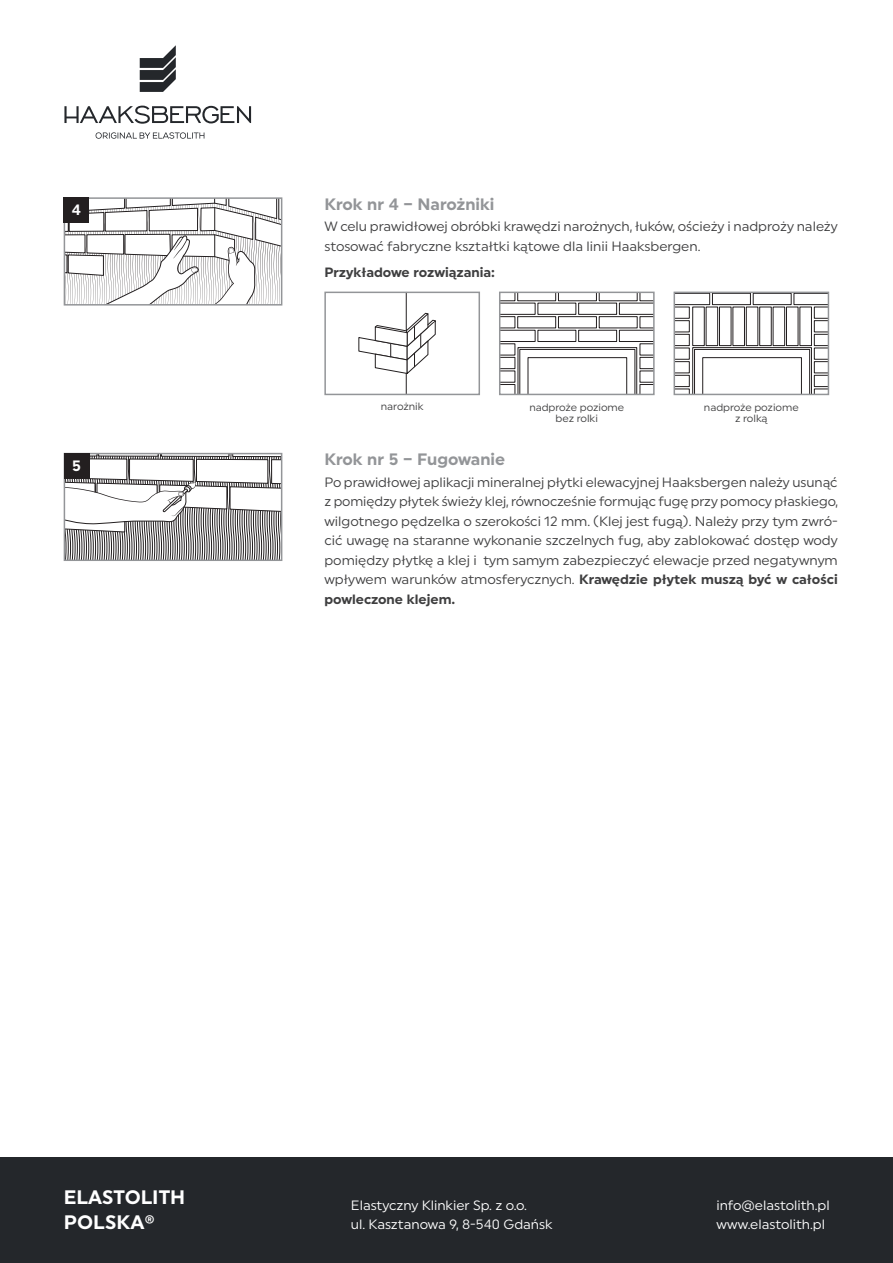
<style>
.page{position:relative;width:893px;height:1263px;background:#fff}
.page>*{position:absolute;margin:0;border:0;box-sizing:border-box;transform-origin:0 0}
.t1{font:700 19.5px/24.9px "Uniform";color:#fff}
.t2{font:700 16.5px "Uniform";color:#939598}
.t3{font:700 15px "Uniform";color:#fff}
.p2{font:13.5px/19.5px "Uniform";color:#3e3e3f;text-align:justify}
.t4{font:13.5px/18.6px "Uniform";color:#fff}
.p2-2{font:700 13.5px "Uniform";color:#3e3e3f}
.p2-3{font:10.5px/10.5px "Uniform";color:#3e3e3f;text-align:center}
.s1{font-weight:700}
</style>
<div class="page">
<div style="left:0;top:1157px;width:893px;height:106px;background:#24272b"></div>
<svg style="left:64px;top:45px;width:187px;height:94px"></svg>
<svg style="left:67px;top:456px;width:212px;height:102px"></svg>
<div style="left:64px;top:453px;width:218px;height:108px;border:2px solid #939598"></div>
<div style="left:64px;top:453px;width:25px;height:25px;background:#231f20"></div>
<svg style="left:67px;top:200px;width:212px;height:103px"></svg>
<div style="left:64px;top:197px;width:218px;height:109px;border:2px solid #939598"></div>
<div style="left:64px;top:197px;width:25px;height:26px;background:#231f20"></div>
<svg style="left:358px;top:295px;width:78px;height:97px"></svg>
<div style="left:324px;top:292px;width:156px;height:103px;border:2px solid #939598"></div>
<svg style="left:502px;top:295px;width:150px;height:97px"></svg>
<div style="left:499px;top:292px;width:156px;height:103px;border:2px solid #939598"></div>
<svg style="left:677px;top:295px;width:149px;height:97px"></svg>
<div style="left:693px;top:307px;width:11px;height:39px;background:#fff"></div>
<div style="left:692px;top:307px;width:12px;height:39px;border:1px solid #231f20"></div>
<div style="left:706px;top:307px;width:12px;height:39px;background:#fff"></div>
<div style="left:706px;top:307px;width:12px;height:39px;border:1px solid #231f20"></div>
<div style="left:719px;top:307px;width:12px;height:39px;background:#fff"></div>
<div style="left:719px;top:307px;width:12px;height:39px;border:1px solid #231f20"></div>
<div style="left:733px;top:307px;width:11px;height:39px;background:#fff"></div>
<div style="left:733px;top:307px;width:12px;height:39px;border:1px solid #231f20"></div>
<div style="left:746px;top:307px;width:12px;height:39px;background:#fff"></div>
<div style="left:746px;top:307px;width:12px;height:39px;border:1px solid #231f20"></div>
<div style="left:760px;top:307px;width:11px;height:39px;background:#fff"></div>
<div style="left:759px;top:307px;width:12px;height:39px;border:1px solid #231f20"></div>
<div style="left:773px;top:307px;width:12px;height:39px;background:#fff"></div>
<div style="left:773px;top:307px;width:12px;height:39px;border:1px solid #231f20"></div>
<div style="left:786px;top:307px;width:12px;height:39px;background:#fff"></div>
<div style="left:786px;top:307px;width:12px;height:39px;border:1px solid #231f20"></div>
<div style="left:800px;top:307px;width:11px;height:39px;background:#fff"></div>
<div style="left:800px;top:307px;width:12px;height:39px;border:1px solid #231f20"></div>
<div style="left:674px;top:292px;width:155px;height:103px;border:2px solid #939598"></div>
<p class="t3" style="left:72px;top:201px;width:11px">4</p>
<p class="t3" style="left:72px;top:457px;width:10px">5</p>
<p class="t2" style="left:324px;top:194px;width:172px">Krok nr 4 – Narożniki</p>
<p class="p2" style="left:324px;top:217px;width:515px">W celu prawidłowej obróbki krawędzi narożnych, łuków, ościeży i nadproży należy stosować fabryczne kształtki kątowe dla linii Haaksbergen.</p>
<p class="p2-2" style="left:324px;top:264px;width:172px">Przykładowe rozwiązania:</p>
<p class="p2-3" style="left:381px;top:401px;width:44px">narożnik</p>
<p class="p2-3" style="left:529px;top:402px;width:96px">nadproże poziome bez rolki</p>
<p class="p2-3" style="left:704px;top:402px;width:96px">nadproże poziome z rolką</p>
<p class="t2" style="left:324px;top:449px;width:182px">Krok nr 5 – Fugowanie</p>
<p class="p2" style="left:324px;top:472px;width:515px">Po prawidłowej aplikacji mineralnej płytki elewacyjnej Haaksbergen należy usunąć z pomiędzy płytek świeży klej, równocześnie formując fugę przy pomocy płaskiego, wilgotnego pędzelka o szerokości 12 mm. (Klej jest fugą). Należy przy tym zwró&shy;cić uwagę na staranne wykonanie szczelnych fug, aby zablokować dostęp wody pomiędzy płytkę a klej i tym samym zabezpieczyć elewacje przed negatywnym wpływem warunków atmosferycznych. <span class="s1">Krawędzie płytek muszą być w całości powleczone klejem.</span></p>
<h1 class="t1" style="left:64px;top:1184px;width:123px">ELASTOLITH<br>POLSKA®</h1>
<p class="t4" style="left:351px;top:1196px;width:203px">Elastyczny Klinkier Sp. z o.o.<br>ul. Kasztanowa 9, 8-540 Gdańsk</p>
<p class="t4" style="left:716px;top:1196px;width:115px">info@elastolith.pl www.elastolith.pl</p>
</div>
